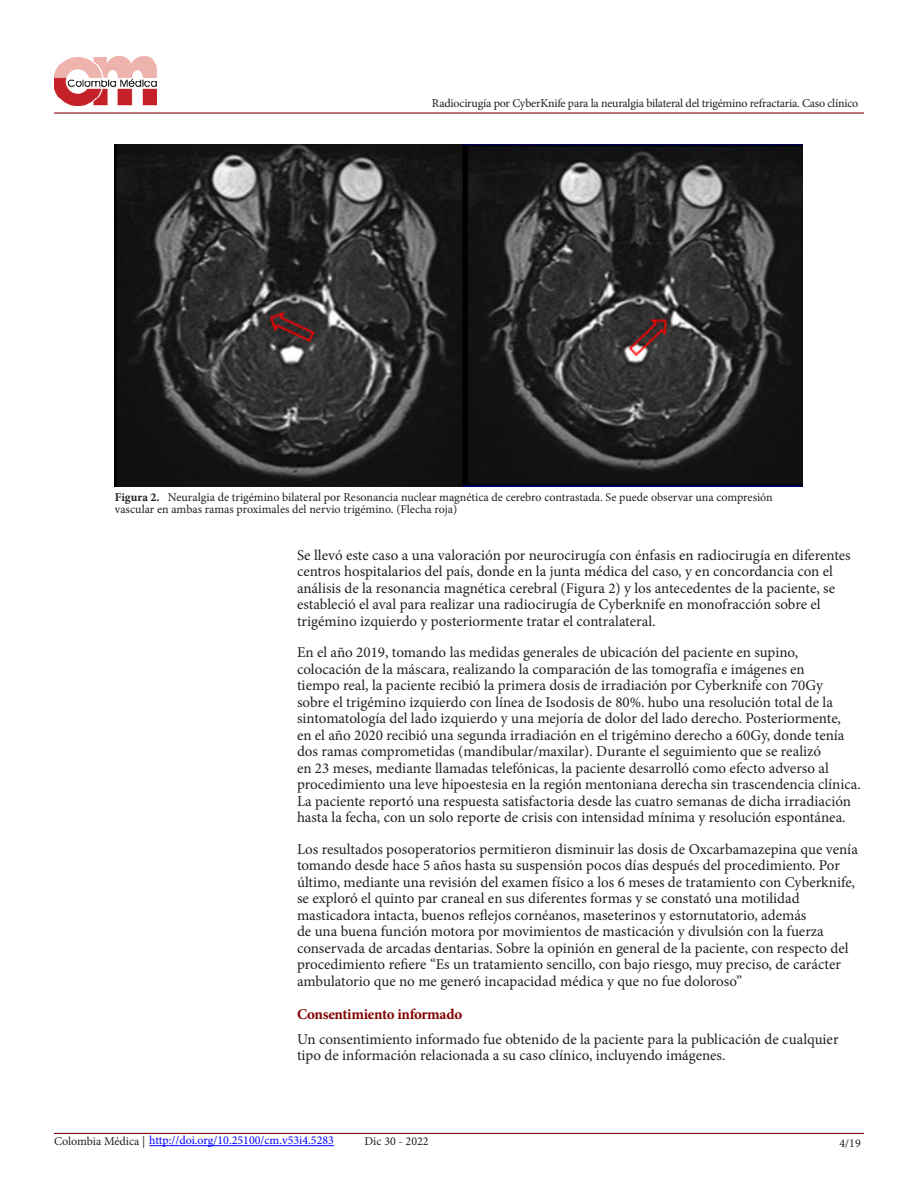
<style>
.page{position:relative;width:918px;height:1188px;background:#fff}
.page>*{position:absolute;margin:0;border:0;box-sizing:border-box;transform-origin:0 0}
.t1{font:15px/16.5px "Minion Pro";color:#231f20}
.t2{font:700 15px "Minion Pro";letter-spacing:-.02em;color:#820000}
.t3{font:12px/12px "Minion Pro";letter-spacing:-.005em;color:#231f20}
.t4{font:12px "Minion Pro";color:#00f}
.s1{font-weight:700}
.s2{color:#231f20}
</style>
<div class="page">
<hr style="left:54px;top:112px;width:810px;height:2px;background:#8b0d10">
<hr style="left:54px;top:1133px;width:810px;height:1px;background:#8b0d10">
<img style="left:54px;top:56px;width:102px;height:50px">
<hr style="left:149px;top:1145px;width:185px;height:1px;background:#00f">
<img style="left:114px;top:145px;width:689px;height:341px">
<p class="t3" style="left:432px;top:97px;width:428px">Radiocirugía por CyberKnife para la neuralgia bilateral del trigémino refractaria. Caso clínico</p>
<p class="t3" style="left:115px;top:491px;width:660px"><span class="s1">Figura 2.</span> Neuralgia de trigémino bilateral por Resonancia nuclear magnética de cerebro contrastada. Se puede observar una compresión vascular en ambas ramas proximales del nervio trigémino. (Flecha roja)</p>
<p class="t1" style="left:297px;top:547px;width:555px">Se llevó este caso a una valoración por neurocirugía con énfasis en radiocirugía en diferentes centros hospitalarios del país, donde en la junta médica del caso, y en concordancia con el análisis de la resonancia magnética cerebral (Figura 2) y los antecedentes de la paciente, se estableció el aval para realizar una radiocirugía de Cyberknife en monofracción sobre el trigémino izquierdo y posteriormente tratar el contralateral.</p>
<p class="t1" style="left:297px;top:644px;width:565px">En el año 2019, tomando las medidas generales de ubicación del paciente en supino, colocación de la máscara, realizando la comparación de las tomografía e imágenes en<br>tiempo real, la paciente recibió la primera dosis de irradiación por Cyberknife con 70Gy<br>sobre el trigémino izquierdo con línea de Isodosis de 80%. hubo una resolución total de la sintomatología del lado izquierdo y una mejoría de dolor del lado derecho. Posteriormente,<br>en el año 2020 recibió una segunda irradiación en el trigémino derecho a 60Gy, donde tenía dos ramas comprometidas (mandibular/maxilar). Durante el seguimiento que se realizó<br>en 23 meses, mediante llamadas telefónicas, la paciente desarrolló como efecto adverso al procedimiento una leve hipoestesia en la región mentoniana derecha sin trascendencia clínica.<br>La paciente reportó una respuesta satisfactoria desde las cuatro semanas de dicha irradiación hasta la fecha, con un solo reporte de crisis con intensidad mínima y resolución espontánea.</p>
<p class="t1" style="left:297px;top:841px;width:562px">Los resultados posoperatorios permitieron disminuir las dosis de Oxcarbamazepina que venía tomando desde hace 5 años hasta su suspensión pocos días después del procedimiento. Por último, mediante una revisión del examen físico a los 6 meses de tratamiento con Cyberknife, se exploró el quinto par craneal en sus diferentes formas y se constató una motilidad masticadora intacta, buenos reflejos cornéanos, maseterinos y estornutatorio, además<br>de una buena función motora por movimientos de masticación y divulsión con la fuerza conservada de arcadas dentarias. Sobre la opinión en general de la paciente, con respecto del procedimiento refiere “Es un tratamiento sencillo, con bajo riesgo, muy preciso, de carácter ambulatorio que no me generó incapacidad médica y que no fue doloroso”</p>
<p class="t2" style="left:297px;top:1003px;width:167px">Consentimiento informado</p>
<p class="t1" style="left:297px;top:1031px;width:543px">Un consentimiento informado fue obtenido de la paciente para la publicación de cualquier tipo de información relacionada a su caso clínico, incluyendo imágenes.</p>
<p class="t4" style="left:54px;top:1133px;width:282px"><span class="s2">Colombia Médica |</span> http://doi.org/10.25100/cm.v53i4.5283</p>
<p class="t3" style="left:364px;top:1135px;width:66px">Dic 30 - 2022</p>
<p class="t3" style="left:840px;top:1137px;width:23px">4/19</p>
</div>
